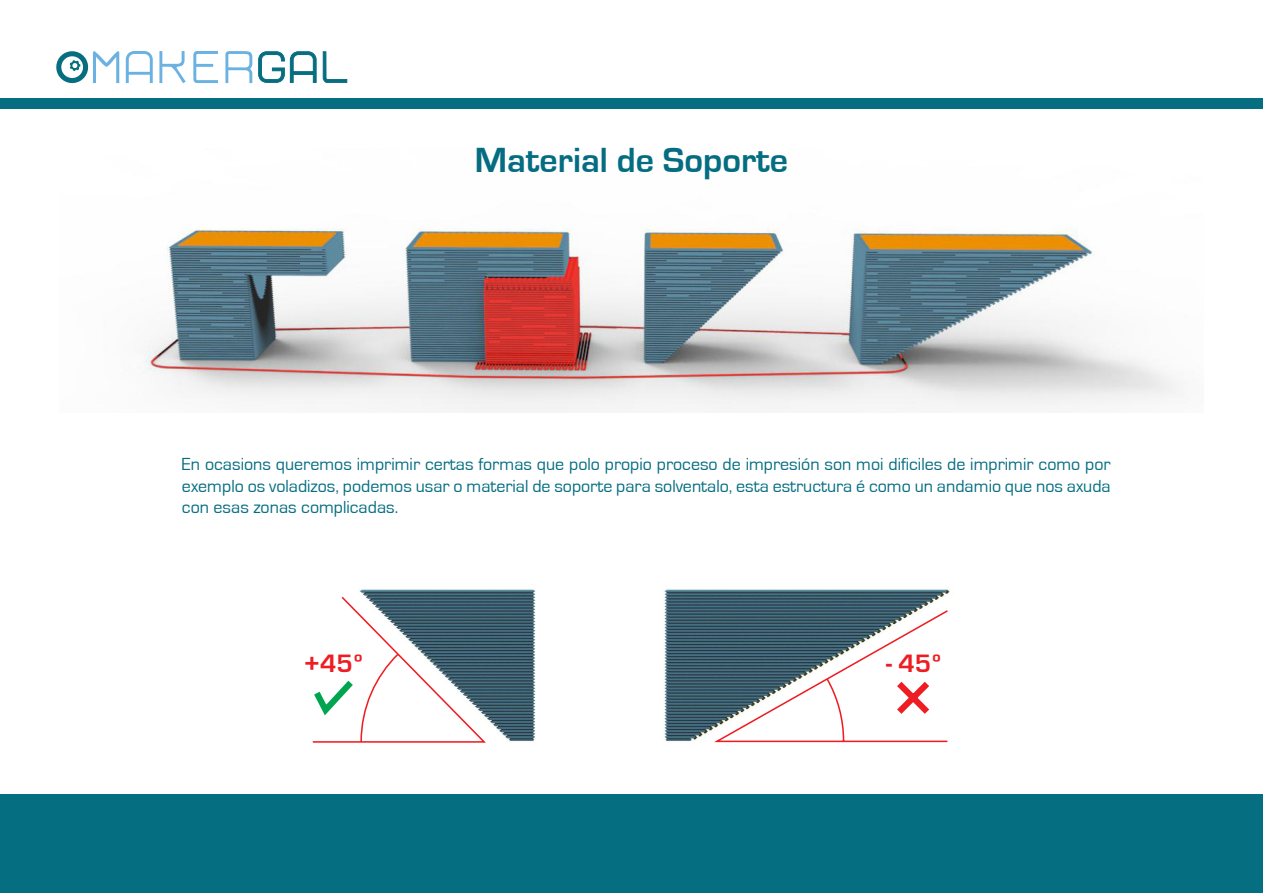
<style>
.page{position:relative;width:1263px;height:893px;background:#fff}
.page>*{position:absolute;margin:0;border:0;box-sizing:border-box;transform-origin:0 0}
.t1{font:700 36px "Eurostile";color:#046d81}
.t2{font:700 26.1px "Eurostile T";color:#ee1d23}
.t3{font:18px/21.6px "Eurostile";color:#046d81;text-align:justify}
</style>
<div class="page">
<svg style="left:258px;top:51px;width:89px;height:32px"></svg>
<svg style="left:56px;top:51px;width:196px;height:33px"></svg>
<div style="left:0;top:98px;width:1263px;height:11px;background:#066e81"></div>
<div style="left:0;top:794px;width:1263px;height:99px;background:#066e81"></div>
<img style="left:142px;top:228px;width:1040px;height:183px">
<img style="left:359px;top:588px;width:591px;height:7px">
<svg style="left:312px;top:595px;width:636px;height:148px"></svg>
<svg style="left:890px;top:675px;width:46px;height:45px"></svg>
<svg style="left:312px;top:674px;width:47px;height:47px"></svg>
<p class="t1" style="left:475px;top:141px;width:315px">Material de Soporte</p>
<p class="t3" style="left:182px;top:454px;width:930px">En ocasions queremos imprimir certas formas que polo propio proceso de impresión son moi dificiles de imprimir como por exemplo os voladizos, podemos usar o material de soporte para solventalo, esta estructura é como un andamio que nos axuda con esas zonas complicadas.</p>
<p class="t2" style="left:304px;top:654px;width:62px">+45º</p>
<p class="t2" style="left:886px;top:654px;width:58px">- 45º</p>
</div>
